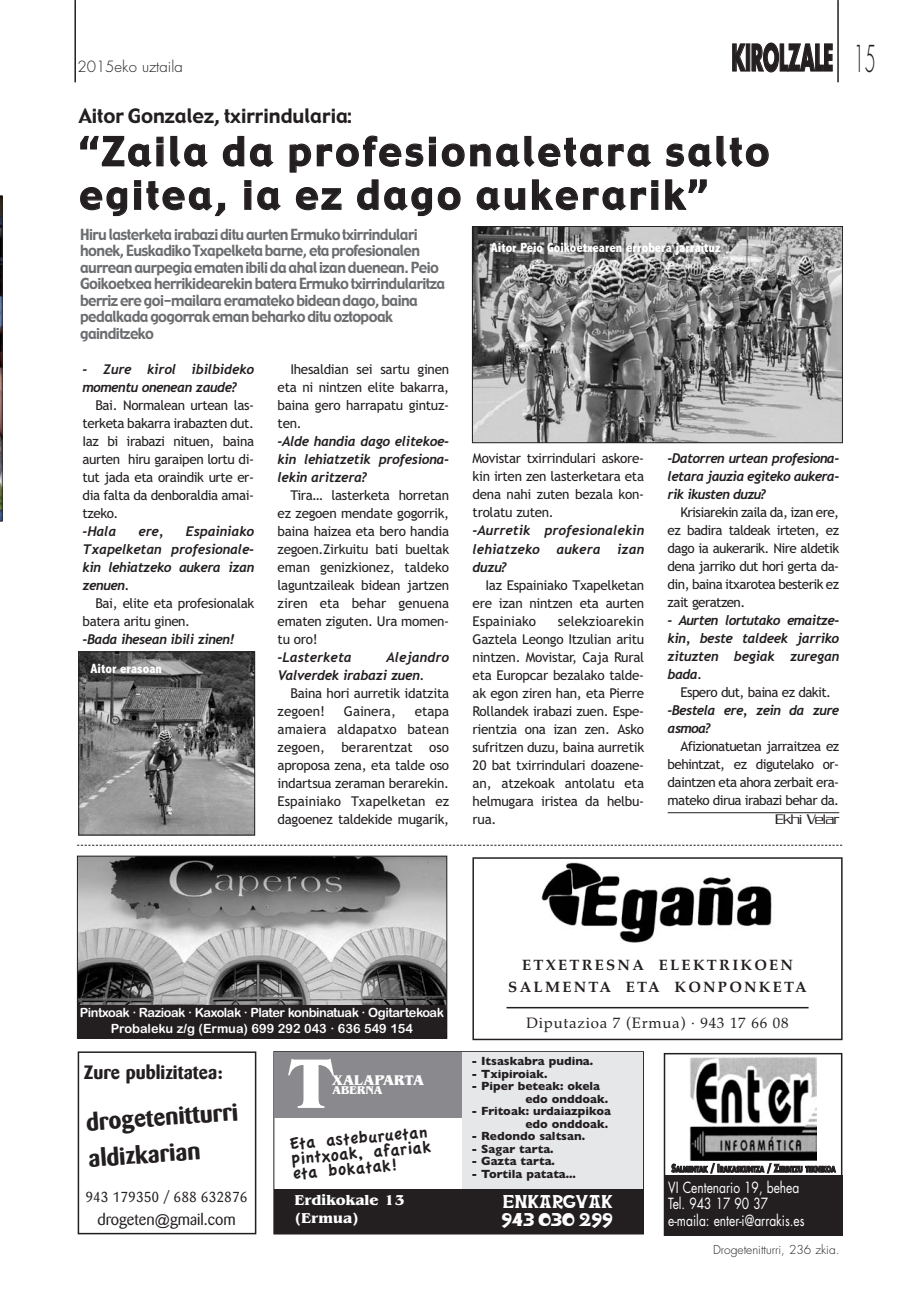
<style>
.page{position:relative;width:919px;height:1289px;background:#fff}
.page>*{position:absolute;margin:0;border:0;box-sizing:border-box;transform-origin:0 0}
.t1{font:700 73.5px "Benguiat";color:#fff}
.t2{font:39px/43.5px "Gadget";letter-spacing:.085em;color:#231f20}
.t3{font:700 36px "Futura";letter-spacing:-.005em;color:#231f20;scale:.5 1}
.t4{font:23.1px/36.5px "Barme F";color:#231f20}
.t5{font:19.5px "Gadget";color:#231f20}
.t6{font:18px/15px "Apple Casual";color:#231f20}
.t7{font:18px "Barme F";color:#231f20}
.t8{font:15px/16.5px "Gadget";letter-spacing:-.035em;color:#6c6d70;scale:.95 1}
.t9{font:15px/16.5px "Futura";color:#fff;scale:.8 1}
.t10{font:700 15px/22.5px "Palatino";letter-spacing:.15em;color:#231f20;text-align:center}
.t11{font:15px "Palatino";letter-spacing:.05em;color:#231f20}
.t12{font:700 15px/18px "Benguiat";color:#fff}
.t13{font:15px/18px "Euskara Bi";color:#fff}
.t14{font:15px "Barme N";color:#231f20}
.t15{font:300 15px "Futura";color:#231f20}
.t16{font:300 15px "Serpentine";letter-spacing:-.04em;color:#231f20}
.t17{font:700 14.7px "Benguiat";color:#fff}
.t18{font:13.5px/18px "Trebuchet MS";letter-spacing:-.02em;color:#231f20;text-align:justify}
.t19{font:italic 700 13.5px/18px "Trebuchet";letter-spacing:-.025em;color:#231f20;text-align:justify}
.t20{font:800 condensed 13.5px "Abadi";color:#fff}
.t21{font:italic 700 13.5px/18px "Trebuchet";letter-spacing:-.045em;color:#231f20}
.t22{font:13.5px "Trebuchet MS";letter-spacing:-.04em;color:#231f20}
.t23{font:13.5px "Barme N";color:#231f20}
.t24{font:italic 700 13.5px "Trebuchet";color:#231f20}
.t25{font:13.5px "Trebuchet MS";color:#231f20}
.t26{font:12.75px/15.3px "Arial Rounded MT Bold";letter-spacing:-.035em;color:#fff;text-align:center}
.t27{font:700 12px/12.5px "Gill Sans";color:#231f20}
.t28{font:300 12px "Futura";color:#231f20}
.t29{font:700 11.7px "Benguiat";color:#fff}
.t30{font:700 7.8px "Futura";letter-spacing:-.005em;color:#231f20;scale:.7 1}
.s1{font-weight:300}
.s2{font-family:"Arial";font-style:italic}
.s3{font-size:10.5px}
</style>
<div class="page">
<hr style="left:74px;top:1px;width:2px;height:81px;background:#231f20">
<hr style="left:837px;top:1px;width:1px;height:81px;background:#231f20">
<svg style="left:77px;top:844px;width:765px;height:1px"></svg>
<img style="left:689px;top:1057px;width:127px;height:103px">
<div style="left:663px;top:1052px;width:179px;height:183px;border:2px solid #231f20"></div>
<div style="left:663px;top:1175px;width:179px;height:60px;background:#231f20"></div>
<div style="left:274px;top:1052px;width:188px;height:65px;background:#8a8a8e"></div>
<div style="left:462px;top:1052px;width:180px;height:146px;background:#e6e7e9"></div>
<div style="left:274px;top:1189px;width:369px;height:44px;background:#231f20"></div>
<div style="left:472px;top:857px;width:370px;height:183px;border:2px solid #231f20"></div>
<img style="left:541px;top:862px;width:231px;height:81px">
<hr style="left:506px;top:1006px;width:302px;height:2px;background:#231f20">
<img style="left:79px;top:857px;width:366px;height:147px">
<div style="left:77px;top:855px;width:370px;height:183px;border:1px solid #231f20"></div>
<div style="left:78px;top:1004px;width:368px;height:34px;background:#231f20"></div>
<div style="left:78px;top:1051px;width:178px;height:183px;border:2px solid #231f20"></div>
<hr style="left:667px;top:812px;width:172px;height:1px;background:#231f20">
<img style="left:474px;top:228px;width:366px;height:213px">
<div style="left:472px;top:226px;width:370px;height:217px;border:1px solid #231f20"></div>
<img style="left:80px;top:653px;width:173px;height:180px">
<div style="left:78px;top:651px;width:177px;height:184px;border:1px solid #231f20"></div>
<svg style="left:0;top:195px;width:3px;height:326px"></svg>
<p class="t15" style="left:77px;top:59px;width:107px">2015eko uztaila</p>
<h3 class="t3" style="left:731px;top:41px;width:290px">KIROLZALE <span class="s1">15</span></h3>
<h3 class="t5" style="left:79px;top:108px;width:274px">Aitor Gonzalez, txirrindularia:</h3>
<h2 class="t2" style="left:79px;top:132px;width:691px">“Zaila da profesionaletara salto egitea, ia ez dago aukerarik”</h2>
<p class="t8" style="left:80px;top:227px;width:385px">Hiru lasterketa irabazi ditu aurten Ermuko txirrindulari honek, Euskadiko Txapelketa barne, eta profesionalen aurrean aurpegia ematen ibili da ahal izan duenean. Peio Goikoetxea herrikidearekin batera Ermuko txirrindularitza berriz ere goi-mailara eramateko bidean dago, baina pedalkada gogorrak eman beharko ditu oztopoak gainditzeko</p>
<p class="t19" style="left:83px;top:361px;width:173px">- Zure kirol ibilbideko momentu onenean zaude?</p>
<p class="t18" style="left:83px;top:397px;width:173px;text-indent:13px">Bai. Normalean urtean las&shy;terketa bakarra irabazten dut.<br>Iaz bi irabazi nituen, baina aurten hiru garaipen lortu di&shy;tut jada eta oraindik urte er&shy;dia falta da denboraldia amai&shy;tzeko.</p>
<p class="t19" style="left:83px;top:523px;width:35px">-Hala</p>
<p class="t19" style="left:138px;top:523px;width:27px">ere,</p>
<p class="t18" style="left:277px;top:361px;width:173px;text-indent:13px">Ihesaldian sei sartu ginen eta ni nintzen elite bakarra, baina gero harrapatu gintuz&shy;ten.</p>
<p class="t19" style="left:277px;top:433px;width:173px">-Alde handia dago elitekoe&shy;kin lehiatzetik profesiona&shy;lekin aritzera?</p>
<p class="t18" style="left:277px;top:487px;width:173px;text-indent:13px">Tira… lasterketa horretan ez zegoen mendate gogorrik, baina haizea eta bero handia zegoen.Zirkuitu bati bueltak eman genizkionez, taldeko laguntzaileak bidean jartzen ziren eta behar genuena ematen ziguten. Ura momen&shy;tu oro!</p>
<p class="t24" style="left:277px;top:651px;width:76px">-Lasterketa</p>
<p class="t19" style="left:83px;top:523px;width:173px;text-indent:103px">Espainiako Txapelketan profesionale&shy;kin lehiatzeko aukera izan zenuen.</p>
<p class="t18" style="left:83px;top:595px;width:173px;text-indent:13px">Bai, elite eta profesionalak batera aritu ginen.</p>
<p class="t19" style="left:83px;top:631px;width:153px">-Bada ihesean ibili zinen!</p>
<p class="t19" style="left:277px;top:649px;width:173px;text-indent:109px">Alejandro<br>Valverdek irabazi zuen.</p>
<p class="t18" style="left:277px;top:685px;width:173px;text-indent:13px">Baina hori aurretik idatzita zegoen!</p>
<p class="t20" style="left:90px;top:663px;width:73px">Aitor erasoan</p>
<p class="t25" style="left:344px;top:705px;width:54px">Gainera,</p>
<p class="t18" style="left:277px;top:703px;width:173px;text-indent:137px">etapa amaiera aldapatxo batean zegoen, berarentzat oso aproposa zena, eta talde oso indartsua zeraman berarekin.<br>Espainiako Txapelketan ez dagoenez taldekide mugarik,</p>
<p class="t20" style="left:490px;top:242px;width:231px">Aitor Peio Goikoetxearen errobera jarraituz</p>
<p class="t18" style="left:472px;top:451px;width:173px">Movistar txirrindulari askore&shy;kin irten zen lasterketara eta dena nahi zuten bezala kon&shy;trolatu zuten.</p>
<p class="t19" style="left:472px;top:523px;width:173px">-Aurretik profesionalekin lehiatzeko aukera izan duzu?</p>
<p class="t18" style="left:472px;top:577px;width:173px;text-indent:13px">Iaz Espainiako Txapelketan ere izan nintzen eta aurten Espainiako</p>
<p class="t18" style="left:472px;top:613px;width:173px;text-indent:85px">selekzioarekin Gaztela Leongo Itzulian aritu nintzen. Movistar, Caja Rural eta Europcar bezalako talde&shy;ak egon ziren han, eta Pierre Rollandek irabazi zuen. Espe&shy;rientzia ona izan zen. Asko sufritzen duzu, baina aurretik 20 bat txirrindulari doazene&shy;an, atzekoak antolatu eta helmugara iristea da helbu&shy;rua.</p>
<p class="t19" style="left:667px;top:451px;width:173px">-Datorren urtean profesiona&shy;letara jauzia egiteko aukera&shy;rik ikusten duzu?</p>
<p class="t18" style="left:667px;top:505px;width:173px;text-indent:13px">Krisiarekin zaila da, izan ere, ez badira taldeak irteten, ez dago ia aukerarik. Nire aldetik dena jarriko dut hori gerta da&shy;din, baina itxarotea besterik ez zait geratzen.</p>
<p class="t19" style="left:667px;top:613px;width:173px">- Aurten lortutako emaitze&shy;kin, beste taldeek jarriko zituzten begiak zuregan bada.</p>
<p class="t22" style="left:680px;top:687px;width:152px">Espero dut, baina ez dakit.</p>
<p class="t21" style="left:667px;top:702px;width:173px">-Bestela ere, zein da zure asmoa?</p>
<p class="t18" style="left:667px;top:738px;width:173px;text-indent:13px">Afizionatuetan jarraitzea ez behintzat, ez digutelako or&shy;daintzen eta ahora zerbait era&shy;mateko dirua irabazi behar da.</p>
<p class="t16" style="left:775px;top:813px;width:65px">Ekhi Velar</p>
<p class="t26" style="left:80px;top:1006px;width:366px">Pintxoak · Razioak · Kaxolak · Plater konbinatuak · Ogitartekoak<br>Probaleku z/g (Ermua) 699 292 043 · 636 549 154</p>
<h3 class="t7" style="left:84px;top:1063px;width:140px">Zure publizitatea:</h3>
<h1 class="t1" style="left:289px;top:1059px;width:46px">T</h1>
<p class="t17" style="left:332px;top:1075px;width:94px">XALAPARTA</p>
<p class="t29" style="left:332px;top:1086px;width:52px">ABERNA</p>
<h3 class="t4" style="left:85px;top:1105px;width:154px;rotate:-4deg">drogetenitturri aldizkarian</h3>
<h3 class="t6" style="left:289px;top:1137px;width:142px;rotate:-5deg">Eta asteburuetan pintxoak, afariak eta bokatak!</h3>
<p class="t23" style="left:85px;top:1190px;width:164px">943 179350 / 688 632876</p>
<p class="t14" style="left:97px;top:1211px;width:140px">drogeten<span class="s2">@</span>gmail.com</p>
<p class="t12" style="left:295px;top:1192px;width:111px">Erdikokale 13 (Ermua)</p>
<p class="t10" style="left:508px;top:955px;width:300px">ETXETRESNA ELEKTRIKOEN<br>SALMENTA ETA KONPONKETA</p>
<p class="t11" style="left:526px;top:1017px;width:263px">Diputazioa 7 (Ermua) · 943 17 66 08</p>
<p class="t27" style="left:471px;top:1056px;width:123px">- Itsaskabra pudina.</p>
<p class="t27" style="left:471px;top:1068px;width:78px">- Txipiroiak.</p>
<p class="t27" style="left:525px;top:1081px;width:84px;text-indent:-54px">- Piper beteak: okela edo onddoak.</p>
<p class="t27" style="left:471px;top:1106px;width:141px;text-align:right">- Fritoak: urdaiazpikoa edo onddoak.</p>
<p class="t27" style="left:471px;top:1131px;width:115px">- Redondo saltsan.</p>
<p class="t27" style="left:471px;top:1143px;width:84px">- Sagar tarta.</p>
<p class="t27" style="left:471px;top:1156px;width:85px">- Gazta tarta.</p>
<p class="t27" style="left:471px;top:1168px;width:106px">- Tortila patata...</p>
<p class="t13" style="left:501px;top:1193px;width:113px">ENKARGUAK<br>943 030 299</p>
<p class="t30" style="left:671px;top:1165px;width:236px"><span class="s3">S</span>ALMENTAK <span class="s3">/ I</span>RAKASKUNTZA <span class="s3">/ Z</span>ERBITZU TEKNIKOA</p>
<p class="t9" style="left:668px;top:1179px;width:172px">VI Centenario 19, behea<br>Tel. 943 17 90 37 e-maila: enter-i@arrakis.es</p>
<p class="t28" style="left:713px;top:1243px;width:128px">Drogetenitturri, 236 zkia.</p>
</div>
